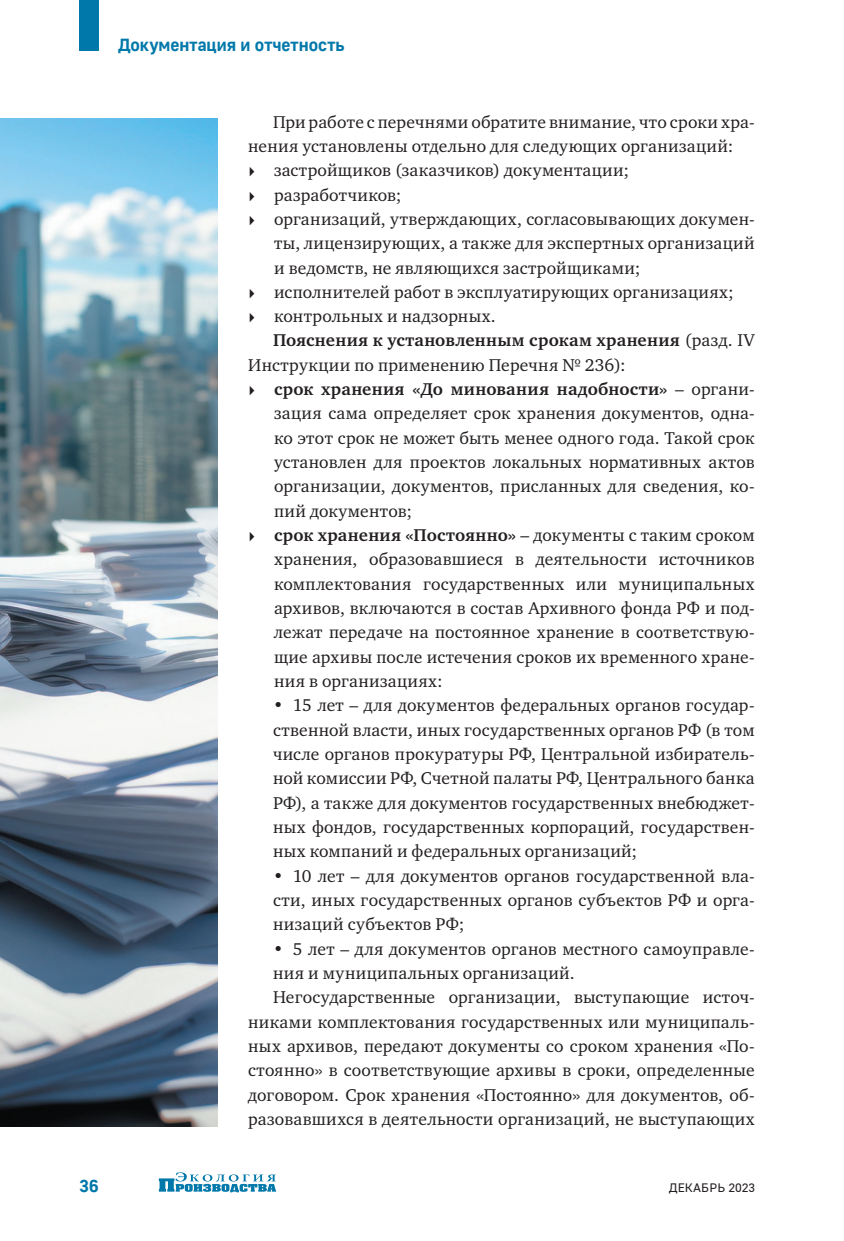
<style>
.page{position:relative;width:844px;height:1241px;background:#fff}
.page>*{position:absolute;margin:0;border:0;box-sizing:border-box;transform-origin:0 0}
.Текст{font:17.5px/24.3px "Charter C";letter-spacing:.02em;color:#231f20;text-align:justify}
.t1{font:700 17.5px "Golos UI";color:#0078aa}
.t2{font:12.25px "Golos UI";letter-spacing:.01em;color:#231f20}
.s1{font-family:"Kazimir Text";font-weight:700}
.s2{font-weight:700}
</style>
<div class="page">
<img style="left:0;top:118px;width:217px;height:1008px">
<svg style="left:159px;top:1172px;width:117px;height:20px"></svg>
<div style="left:79px;top:0;width:20px;height:51px;background:#0078aa"></div>
<p class="t1" style="left:118px;top:34px;width:228px">Документация и отчетность</p>
<p class="Текст" style="left:248px;top:110px;width:507px;text-indent:25px">При работе с перечнями обратите внимание, что сроки хра&shy;нения установлены отдельно для следующих организаций:</p>
<p class="Текст" style="left:248px;top:158px;width:382px"><span class="s1">▸</span> застройщиков (заказчиков) документации;</p>
<p class="Текст" style="left:248px;top:183px;width:155px"><span class="s1">▸</span> разработчиков;</p>
<p class="Текст" style="left:274px;top:207px;width:482px;text-indent:-26px"><span class="s1">▸</span> организаций, утверждающих, согласовывающих докумен&shy;ты, лицензирующих, а также для экспертных организаций и ведомств, не являющихся застройщиками;</p>
<p class="Текст" style="left:248px;top:280px;width:487px"><span class="s1">▸</span> исполнителей работ в эксплуатирующих организациях;</p>
<p class="Текст" style="left:248px;top:304px;width:249px"><span class="s1">▸</span> контрольных и надзорных.</p>
<p class="Текст" style="left:248px;top:328px;width:507px;text-indent:25px"><span class="s2">Пояснения к установленным срокам хранения</span> (разд. IV<br>Инструкции по применению Перечня № 236):</p>
<p class="Текст" style="left:274px;top:377px;width:482px;text-indent:-26px"><span class="s1">▸</span> <span class="s2">срок хранения «До минования надобности»</span> – органи&shy;зация сама определяет срок хранения документов, одна&shy;ко этот срок не может быть менее одного года. Такой срок установлен для проектов локальных нормативных актов организации, документов, присланных для сведения, ко&shy;пий документов;</p>
<p class="Текст" style="left:274px;top:523px;width:482px;text-indent:-26px"><span class="s1">▸</span> <span class="s2">срок хранения «Постоянно»</span> – документы с таким сроком хранения, образовавшиеся в деятельности источников комплектования государственных или муниципальных архивов, включаются в состав Архивного фонда РФ и под&shy;лежат передаче на постоянное хранение в соответствую&shy;щие архивы после истечения сроков их временного хране&shy;ния в организациях:</p>
<p class="Текст" style="left:273px;top:693px;width:483px">• 15 лет – для документов федеральных органов государ&shy;ственной власти, иных государственных органов РФ (в том числе органов прокуратуры РФ, Центральной избиратель&shy;ной комиссии РФ, Счетной палаты РФ, Центрального банка РФ), а также для документов государственных внебюджет&shy;ных фондов, государственных корпораций, государствен&shy;ных компаний и федеральных организаций;</p>
<p class="Текст" style="left:273px;top:863px;width:483px">• 10 лет – для документов органов государственной вла&shy;сти, иных государственных органов субъектов РФ и орга&shy;низаций субъектов РФ;</p>
<p class="Текст" style="left:273px;top:936px;width:483px">• 5 лет – для документов органов местного самоуправле&shy;ния и муниципальных организаций.</p>
<p class="Текст" style="left:248px;top:985px;width:507px;text-indent:25px">Негосударственные организации, выступающие источ&shy;никами комплектования государственных или муниципаль&shy;ных архивов, передают документы со сроком хранения «По&shy;стоянно» в соответствующие архивы в сроки, определенные договором. Срок хранения «Постоянно» для документов, об&shy;разовавшихся в деятельности организаций, не выступающих</p>
<p class="t1" style="left:79px;top:1175px;width:21px">36</p>
<p class="t2" style="left:668px;top:1180px;width:88px">ДЕКАБРЬ 2023</p>
</div>
